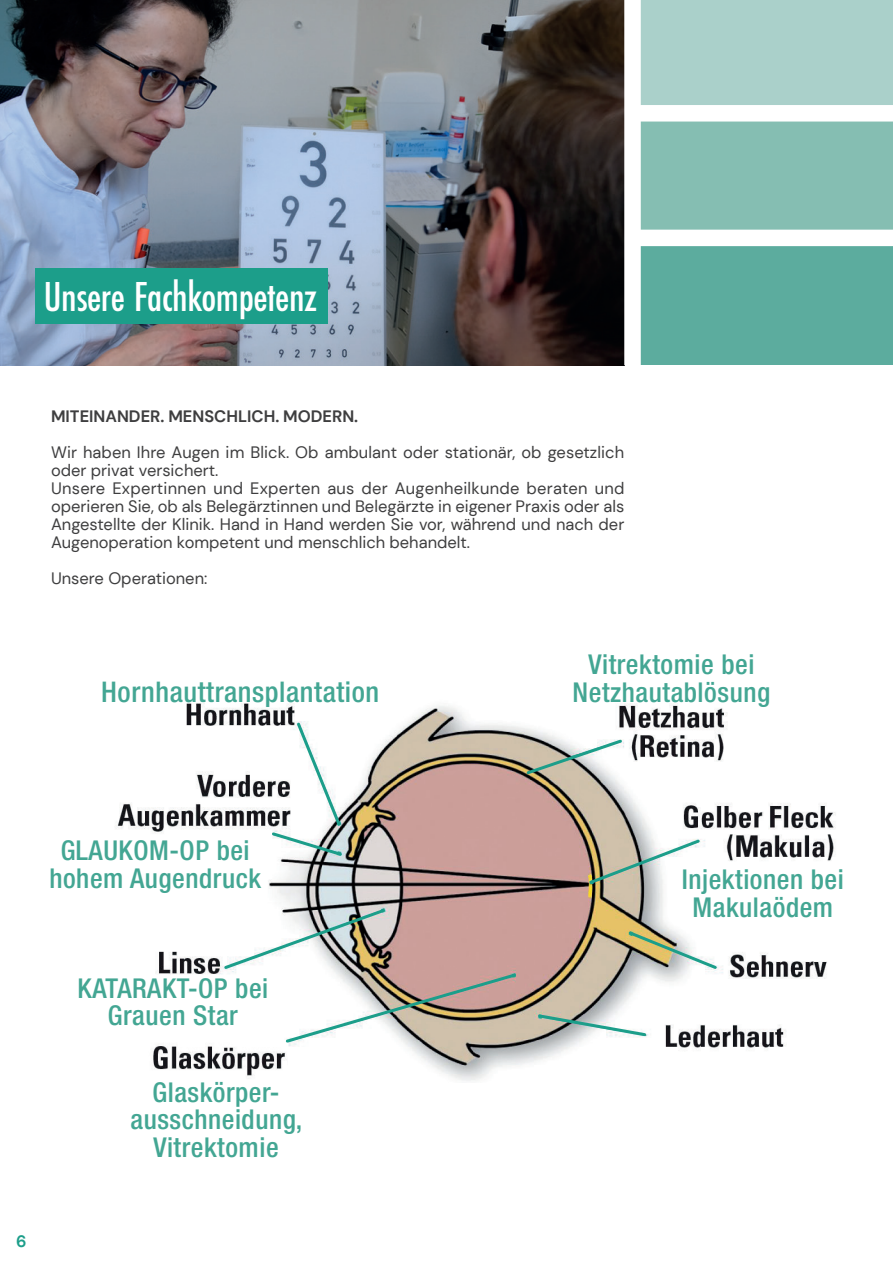
<style>
.page{position:relative;width:893px;height:1263px;background:#fff}
.page>*{position:absolute;margin:0;border:0;box-sizing:border-box;transform-origin:0 0}
.t1{font:500 43.5px "Futura PT Cond";letter-spacing:-.01em;color:#fff}
.t2{font:500 condensed 28.5px "Helvetica Neue LT Pro";letter-spacing:.02em;color:#43a693}
.t3{font:500 condensed 27.3px/27.3px "Helvetica Neue LT Pro";letter-spacing:.02em;color:#43a693;text-align:center}
.t4{font:16.5px/18px "DM Sans";color:#3e3e3f}
.t5{font:700 16.5px "DM Sans";color:#3e3e3f}
.t6{font:700 16.5px "DM Sans";color:#1c9e8a}
</style>
<div class="page">
<img style="left:115px;top:703px;width:721px;height:378px">
<img style="left:0;top:0;width:624px;height:365px">
<div style="left:633px;top:239px;width:260px;height:126px;background:#5cac9e"></div>
<div style="left:633px;top:113px;width:260px;height:126px;background:#85beb2"></div>
<div style="left:633px;top:0;width:260px;height:113px;background:#aad0ca"></div>
<div style="left:632px;top:230px;width:261px;height:16px;background:#fff"></div>
<div style="left:632px;top:105px;width:261px;height:17px;background:#fff"></div>
<div style="left:624px;top:0;width:17px;height:365px;background:#fff"></div>
<hr style="left:892px;top:0;width:1px;height:365px;background:#fff">
<div style="left:35px;top:268px;width:293px;height:55px;background:#1c9e8a"></div>
<hr style="left:892px;top:583px;width:1px;height:446px;background:#1c9e8a">
<div style="left:136px;top:1026px;width:147px;height:37px;background:#fff"></div>
<img style="left:148px;top:1045px;width:139px;height:36px">
<svg style="left:524px;top:737px;width:100px;height:39px"></svg>
<img style="left:587px;top:837px;width:115px;height:49px">
<svg style="left:626px;top:929px;width:93px;height:42px"></svg>
<svg style="left:270px;top:720px;width:74px;height:138px"></svg>
<svg style="left:222px;top:907px;width:296px;height:138px"></svg>
<svg style="left:536px;top:1012px;width:112px;height:26px"></svg>
<p class="t1" style="left:44px;top:271px;width:275px">Unsere Fachkompetenz</p>
<p class="t5" style="left:51px;top:406px;width:309px">MITEINANDER. MENSCHLICH. MODERN.</p>
<p class="t4" style="left:51px;top:443px;width:575px">Wir haben Ihre Augen im Blick. Ob ambulant oder stationär, ob gesetzlich oder privat versichert.</p>
<p class="t4" style="left:51px;top:479px;width:575px;text-align:justify">Unsere Expertinnen und Experten aus der Augenheilkunde beraten und operieren Sie, ob als Belegärztinnen und Belegärzte in eigener Praxis oder als Angestellte der Klinik. Hand in Hand werden Sie vor, während und nach der Augenoperation kompetent und menschlich behandelt.</p>
<p class="t4" style="left:51px;top:569px;width:158px">Unsere Operationen:</p>
<p class="t2" style="left:101px;top:674px;width:280px">Hornhauttransplantation</p>
<p class="t3" style="left:573px;top:651px;width:199px">Vitrektomie bei<br>Netzhautablösung</p>
<p class="t3" style="left:61px;top:837px;width:191px">GLAUKOM-OP bei</p>
<p class="t3" style="left:49px;top:864px;width:213px">hohem Augendruck</p>
<p class="t6" style="left:16px;top:1231px;width:12px">6</p>
<p class="t3" style="left:78px;top:974px;width:192px">KATARAKT-OP bei</p>
<p class="t3" style="left:108px;top:1001px;width:131px">Grauen Star</p>
<p class="t3" style="left:153px;top:1078px;width:128px">Glaskörper-</p>
<p class="t3" style="left:131px;top:1105px;width:174px">ausschneidung,<br>Vitrektomie</p>
<p class="t3" style="left:682px;top:865px;width:164px">Injektionen bei</p>
<p class="t3" style="left:692px;top:893px;width:142px">Makulaödem</p>
</div>
